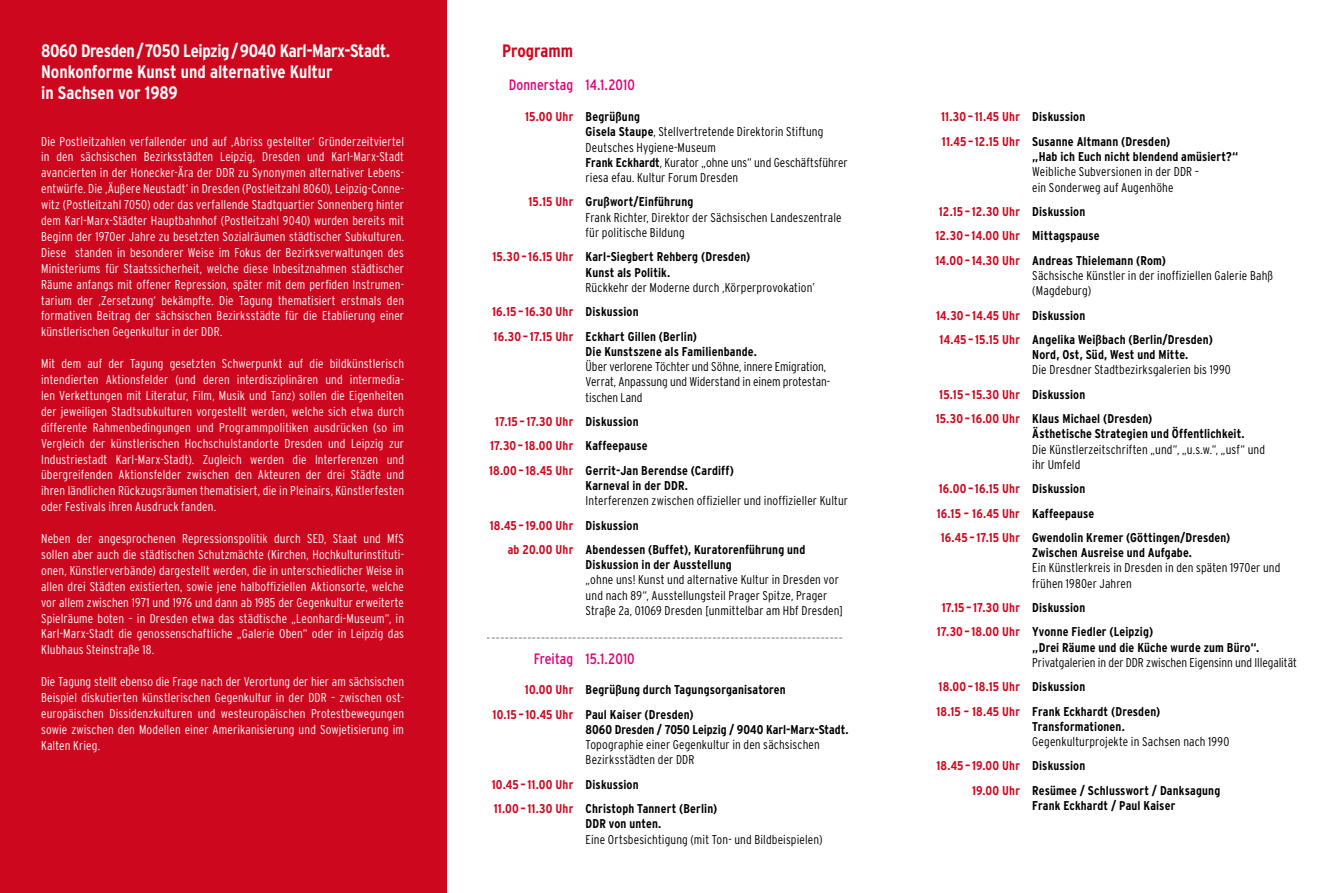
<style>
.page{position:relative;width:1340px;height:893px;background:#fff}
.page>*{position:absolute;margin:0;border:0;box-sizing:border-box;transform-origin:0 0}
.t1{font:700 condensed 18px/21px "Interstate";letter-spacing:-.015em;color:#fff}
.t2{font:700 condensed 18px "Interstate";color:#cd071e}
.t3{font:condensed 15px "Interstate";letter-spacing:.01em;color:#e2007a}
.t4{font:condensed 13.5px "Interstate";color:#000}
.t5{font:300 condensed 12.75px/15.9px "Interstate";letter-spacing:.01em;color:#fff;text-align:justify}
.t6{font:300 condensed 12.75px/15.3px "Interstate";letter-spacing:.01em;color:#000}
.t7{font:700 condensed 12.75px/24.3px "Interstate";letter-spacing:.01em;color:#000}
.t8{font:700 condensed 12.75px "Interstate";letter-spacing:.01em;color:#cd071e}
.s1{font-weight:700;color:#cd071e}
.s2{font-weight:700}
.s3{color:#cd071e}
.s4{color:#000}
</style>
<div class="page">
<div style="left:0;top:0;width:446px;height:893px;background:#cd071e"></div>
<h1 class="t1" style="left:41px;top:40px;width:350px">8060 Dresden/7050 Leipzig/9040 Karl-Marx-Stadt.<br>Nonkonforme Kunst und alternative Kultur<br>in Sachsen vor 1989</h1>
<p class="t5" style="left:41px;top:133px;width:364px">Die Postleitzahlen verfallender und auf ‚Abriss gestellter‘ Gründerzeitviertel in den sächsischen Bezirksstädten Leipzig, Dresden und Karl-Marx-Stadt avancierten in der Honecker-Ära der DDR zu Synonymen alternativer Lebens&shy;entwürfe. Die ‚Äußere Neustadt‘ in Dresden (Postleitzahl 8060), Leipzig-Conne&shy;witz (Postleitzahl 7050) oder das verfallende Stadtquartier Sonnenberg hinter dem Karl-Marx-Städter Hauptbahnhof (Postleitzahl 9040) wurden bereits mit Beginn der 1970er Jahre zu besetzten Sozialräumen städtischer Subkulturen.<br>Diese standen in besonderer Weise im Fokus der Bezirksverwaltungen des Ministeriums für Staatssicherheit, welche diese Inbesitznahmen städtischer Räume anfangs mit offener Repression, später mit dem perfiden Instrumen&shy;tarium der ‚Zersetzung‘ bekämpfte. Die Tagung thematisiert erstmals den formativen Beitrag der sächsischen Bezirksstädte für die Etablierung einer künstlerischen Gegenkultur in der DDR.</p>
<p class="t5" style="left:41px;top:356px;width:364px">Mit dem auf der Tagung gesetzten Schwerpunkt auf die bildkünstlerisch intendierten Aktionsfelder (und deren interdisziplinären und intermedia&shy;len Verkettungen mit Literatur, Film, Musik und Tanz) sollen die Eigenheiten der jeweiligen Stadtsubkulturen vorgestellt werden, welche sich etwa durch differente Rahmenbedingungen und Programmpolitiken ausdrücken (so im Vergleich der künstlerischen Hochschulstandorte Dresden und Leipzig zur Industriestadt Karl-Marx-Stadt). Zugleich werden die Interferenzen und übergreifenden Aktionsfelder zwischen den Akteuren der drei Städte und ihren ländlichen Rückzugsräumen thematisiert, die in Pleinairs, Künstlerfesten oder Festivals ihren Ausdruck fanden.</p>
<p class="t5" style="left:41px;top:530px;width:364px">Neben der angesprochenen Repressionspolitik durch SED, Staat und MfS sollen aber auch die städtischen Schutzmächte (Kirchen, Hochkulturinstituti&shy;onen, Künstlerverbände) dargestellt werden, die in unterschiedlicher Weise in allen drei Städten existierten, sowie jene halboffiziellen Aktionsorte, welche vor allem zwischen 1971 und 1976 und dann ab 1985 der Gegenkultur erweiterte Spielräume boten – in Dresden etwa das städtische „Leonhardi-Museum“, in Karl-Marx-Stadt die genossenschaftliche „Galerie Oben“ oder in Leipzig das Klubhaus Steinstraße 18.</p>
<p class="t5" style="left:41px;top:674px;width:364px">Die Tagung stellt ebenso die Frage nach der Verortung der hier am sächsischen Beispiel diskutierten künstlerischen Gegenkultur in der DDR – zwischen ost&shy;europäischen Dissidenzkulturen und westeuropäischen Protestbewegungen sowie zwischen den Modellen einer Amerikanisierung und Sowjetisierung im Kalten Krieg.</p>
<h1 class="t2" style="left:502px;top:41px;width:73px">Programm</h1>
<p class="t3" style="left:508px;top:77px;width:128px">Donnerstag 14.1.2010</p>
<p class="t6" style="left:585px;top:109px;width:263px;text-indent:-60px"><span class="s1">15.00 Uhr</span> <span class="s2">Begrüßung<br>Gisela Staupe</span>, Stellvertretende Direktorin Stiftung Deutsches Hygiene-Museum<br><span class="s2">Frank Eckhardt</span>, Kurator „ohne uns“ und Geschäftsführer riesa efau. Kultur Forum Dresden</p>
<p class="t6" style="left:585px;top:194px;width:257px;text-indent:-57px"><span class="s1">15.15 Uhr</span> <span class="s2">Grußwort/Einführung<br></span>Frank Richter, Direktor der Sächsischen Landeszentrale für politische Bildung</p>
<p class="t7" style="left:585px;top:249px;width:166px;line-height:15.3px;text-indent:-93px"><span class="s3">15.30– 16.15 Uhr</span> Karl-Siegbert Rehberg (Dresden)<br>Kunst als Politik.</p>
<p class="t6" style="left:492px;top:275px;width:324px;line-height:24.3px;text-indent:93px">Rückkehr der Moderne durch ‚Körperprovokation’<br><span class="s1">16.15 – 16.30 Uhr</span> <span class="s2">Diskussion<br></span><span class="s1">16.30– 17.15 Uhr</span> <span class="s2">Eckhart Gillen (Berlin)</span></p>
<p class="t7" style="left:585px;top:339px;width:173px">Die Kunstszene als Familienbande.</p>
<p class="t6" style="left:585px;top:359px;width:246px">Über verlorene Töchter und Söhne, innere Emigration,<br>Verrat, Anpassung und Widerstand in einem protestan&shy;tischen Land</p>
<p class="t7" style="left:489px;top:409px;width:246px;text-indent:6px"><span class="s3">17.15 – 17.30 Uhr</span> Diskussion<br><span class="s3">17.30– 18.00 Uhr</span> Kaffeepause<br><span class="s3">18.00– 18.45 Uhr</span> Gerrit-Jan Berendse (Cardiff)</p>
<p class="t7" style="left:585px;top:473px;width:104px">Karneval in der DDR.</p>
<p class="t6" style="left:585px;top:493px;width:264px">Interferenzen zwischen offizieller und inoffizieller Kultur</p>
<p class="t8" style="left:490px;top:518px;width:150px">18.45 – 19.00 Uhr <span class="s4">Diskussion</span></p>
<p class="t7" style="left:508px;top:537px;width:299px"><span class="s3">ab 20.00 Uhr</span> Abendessen (Buffet), Kuratorenführung und</p>
<p class="t7" style="left:585px;top:552px;width:148px">Diskussion in der Ausstellung</p>
<p class="t6" style="left:585px;top:572px;width:259px">„ohne uns! Kunst und alternative Kultur in Dresden vor und nach 89“, Ausstellungsteil Prager Spitze, Prager<br>Straße 2a, 01069 Dresden [unmittelbar am Hbf Dresden]</p>
<p class="t3" style="left:534px;top:650px;width:102px">Freitag 15.1.2010</p>
<p class="t7" style="left:492px;top:677px;width:295px;text-indent:32px"><span class="s3">10.00 Uhr</span> Begrüßung durch Tagungsorganisatoren<br><span class="s3">10.15 – 10.45 Uhr</span> Paul Kaiser (Dresden)</p>
<p class="t7" style="left:585px;top:717px;width:264px">8060 Dresden / 7050 Leipzig / 9040 Karl-Marx-Stadt.</p>
<p class="t6" style="left:585px;top:737px;width:236px">Topographie einer Gegenkultur in den sächsischen<br>Bezirksstädten der DDR</p>
<p class="t7" style="left:492px;top:772px;width:227px"><span class="s3">10.45 – 11.00 Uhr</span> Diskussion<br><span class="s3">11.00– 11.30 Uhr</span> Christoph Tannert (Berlin)</p>
<p class="t7" style="left:585px;top:812px;width:77px">DDR von unten.</p>
<p class="t6" style="left:585px;top:831px;width:238px">Eine Ortsbesichtigung (mit Ton- und Bildbeispielen)</p>
<p class="t4" style="left:487px;top:631px;width:357px">-------------------------------------------------------------------------------</p>
<p class="t7" style="left:941px;top:105px;width:231px"><span class="s3">11.30– 11.45 Uhr</span> Diskussion<br><span class="s3">11.45 – 12.15 Uhr</span> Susanne Altmann (Dresden)</p>
<p class="t7" style="left:1032px;top:144px;width:207px">„Hab ich Euch nicht blendend amüsiert?“</p>
<p class="t6" style="left:1032px;top:164px;width:168px">Weibliche Subversionen in der DDR – ein Sonderweg auf Augenhöhe</p>
<p class="t7" style="left:935px;top:199px;width:232px"><span class="s3">12.15 – 12.30 Uhr</span> Diskussion<br><span class="s3">12.30– 14.00 Uhr</span> Mittagspause<br><span class="s3">14.00– 14.30 Uhr</span> Andreas Thielemann (Rom)</p>
<p class="t6" style="left:1032px;top:268px;width:242px">Sächsische Künstler in der inoffiziellen Galerie Bahß (Magdeburg)</p>
<p class="t7" style="left:936px;top:303px;width:278px"><span class="s3">14.30– 14.45 Uhr</span> Diskussion<br><span class="s3">14.45 – 15.15 Uhr</span> Angelika Weißbach (Berlin/Dresden)</p>
<p class="t7" style="left:1032px;top:342px;width:158px">Nord, Ost, Süd, West und Mitte.</p>
<p class="t6" style="left:935px;top:358px;width:296px;line-height:24.3px;text-indent:96px">Die Dresdner Stadtbezirksgalerien bis 1990<br><span class="s1">15.15 – 15.30 Uhr</span> <span class="s2">Diskussion<br></span><span class="s1">15.30– 16.00 Uhr</span> <span class="s2">Klaus Michael (Dresden)</span></p>
<p class="t7" style="left:1032px;top:422px;width:214px">Ästhetische Strategien und Öffentlichkeit.</p>
<p class="t6" style="left:1032px;top:441px;width:234px">Die Künstlerzeitschriften „und“, „u.s.w.“, „usf“ und ihr Umfeld</p>
<p class="t8" style="left:938px;top:482px;width:148px">16.00– 16.15 Uhr <span class="s4">Diskussion</span></p>
<p class="t8" style="left:936px;top:506px;width:159px">16.15 – 16.45 Uhr <span class="s4">Kaffeepause</span></p>
<p class="t7" style="left:940px;top:525px;width:291px"><span class="s3">16.45 – 17.15 Uhr</span> Gwendolin Kremer (Göttingen/Dresden)</p>
<p class="t7" style="left:1032px;top:540px;width:161px">Zwischen Ausreise und Aufgabe.</p>
<p class="t6" style="left:1032px;top:560px;width:250px">Ein Künstlerkreis in Dresden in den späten 1970er und frühen 1980er Jahren</p>
<p class="t7" style="left:936px;top:595px;width:218px;text-indent:5px"><span class="s3">17.15 – 17.30 Uhr</span> Diskussion<br><span class="s3">17.30– 18.00 Uhr</span> Yvonne Fiedler (Leipzig)</p>
<p class="t7" style="left:1032px;top:635px;width:228px">„Drei Räume und die Küche wurde zum Büro“.</p>
<p class="t6" style="left:936px;top:650px;width:362px;line-height:24.3px;text-indent:96px">Privatgalerien in der DDR zwischen Eigensinn und Illegalität<br><span class="s1">18.00– 18.15 Uhr</span> <span class="s2">Diskussion<br></span><span class="s1">18.15 – 18.45 Uhr</span> <span class="s2">Frank Eckhardt (Dresden)</span></p>
<p class="t7" style="left:1032px;top:714px;width:94px">Transformationen.</p>
<p class="t6" style="left:936px;top:729px;width:294px;line-height:24.3px;text-indent:96px">Gegenkulturprojekte in Sachsen nach 1990<br><span class="s1">18.45 – 19.00 Uhr</span> <span class="s2">Diskussion</span></p>
<p class="t7" style="left:1032px;top:782px;width:189px;line-height:15.3px;text-indent:-60px"><span class="s3">19.00 Uhr</span> Resümee / Schlusswort / Danksagung<br>Frank Eckhardt / Paul Kaiser</p>
</div>
